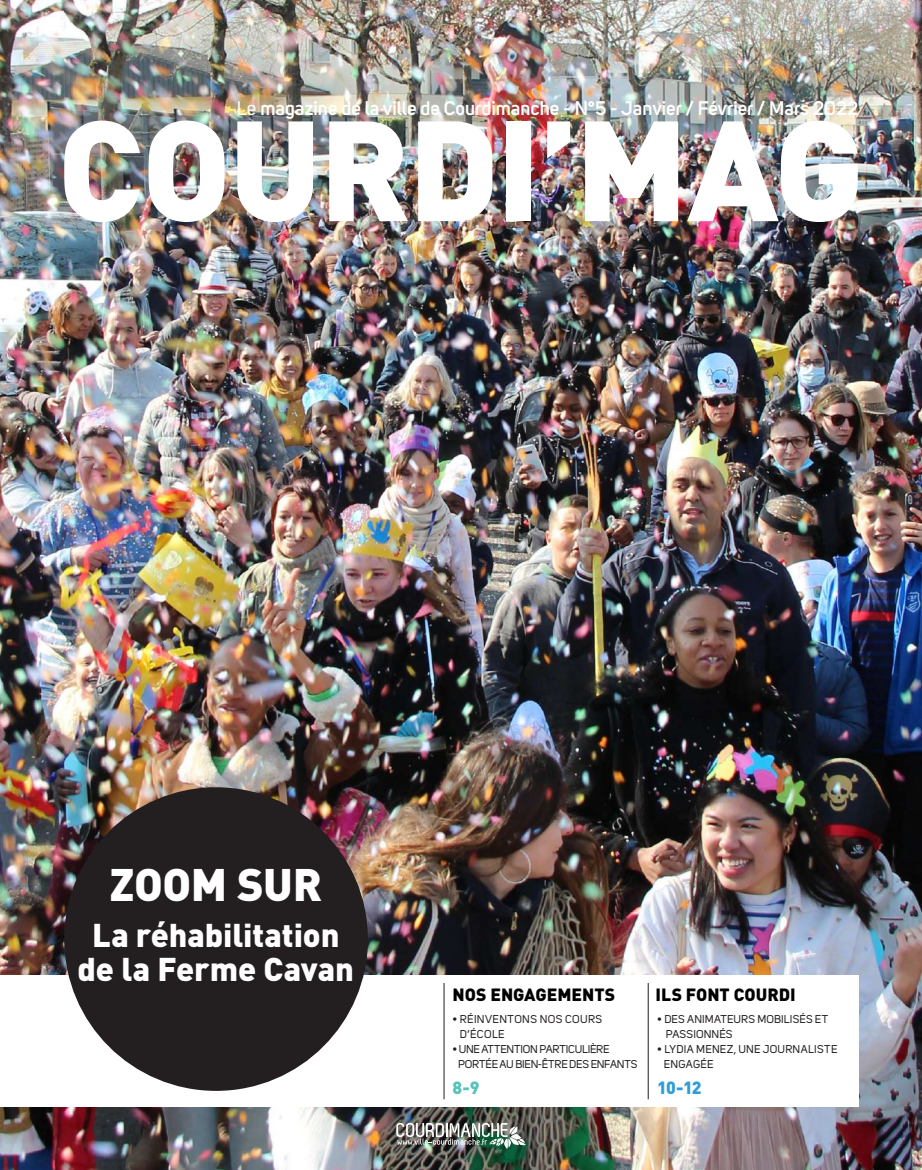
<style>
.page{position:relative;width:922px;height:1170px;background:#fff}
.page>*{position:absolute;margin:0;border:0;box-sizing:border-box;transform-origin:0 0}
.t1{font:900 140px "DIN";letter-spacing:-.015em;color:#fff}
.t2{font:900 45px "DIN";letter-spacing:-.01em;color:#fff}
.t3{font:900 32.5px/33.8px "DIN";letter-spacing:-.005em;color:#fff;text-align:center}
.t4{font:600 19.5px "Uni Sans";color:#fff}
.t5{font:900 17.5px "DIN";color:#000001}
.t6{font:900 17.5px "DIN";color:#2e9dd7}
.t7{font:900 17.5px "DIN";color:#57c3b9}
.t8{font:11.25px/15px "Uni Sans";letter-spacing:.01em;color:#231f20}
.t9{font:11.25px/15px "Uni Sans";letter-spacing:-.02em;color:#231f20}
.t10{font:11.25px/15px "Uni Sans";letter-spacing:.035em;color:#231f20}
.s1{font-weight:400}
</style>
<div class="page">
<img style="left:0;top:0;width:921px;height:1169px">
<div style="left:0;top:974px;width:857px;height:132px;background:#fff"></div>
<div style="left:64px;top:787px;width:304px;height:303px;background:#231f20;border-radius:50%"></div>
<hr style="left:647px;top:982px;width:1px;height:117px;background:#231f20">
<hr style="left:443px;top:982px;width:1px;height:117px;background:#231f20">
<img style="left:396px;top:1122px;width:130px;height:27px">
<h3 class="t4" style="left:237px;top:96px;width:622px"><span class="s1">Le</span> magazine de la ville de Courdimanche - N°5 - Janvier / Février / Mars 2022</h3>
<h1 class="t1" style="left:57px;top:77px;width:808px">COURDI’MAG</h1>
<h2 class="t2" style="left:110px;top:855px;width:213px">ZOOM SUR</h2>
<h3 class="t3" style="left:78px;top:916px;width:278px">La réhabilitation de la Ferme Cavan</h3>
<h3 class="t5" style="left:452px;top:982px;width:164px">NOS ENGAGEMENTS</h3>
<p class="t10" style="left:459px;top:1011px;width:144px;text-indent:-7px">• RÉINVENTONS NOS COURS<br>D’ÉCOLE</p>
<p class="t9" style="left:458px;top:1041px;width:181px;text-indent:-6px">• UNE ATTENTION PARTICULIÈRE<br>PORTÉE AU BIEN-ÊTRE DES ENFANTS</p>
<h3 class="t5" style="left:655px;top:982px;width:142px">ILS FONT COURDI</h3>
<p class="t8" style="left:665px;top:1011px;width:164px;text-indent:-9px">• DES ANIMATEURS MOBILISÉS ET<br>PASSIONNÉS</p>
<p class="t8" style="left:663px;top:1041px;width:175px;text-indent:-7px">• LYDIA MENEZ, UNE JOURNALISTE<br>ENGAGÉE</p>
<h3 class="t7" style="left:452px;top:1075px;width:28px">8-9</h3>
<h3 class="t6" style="left:657px;top:1075px;width:46px">10-12</h3>
</div>
